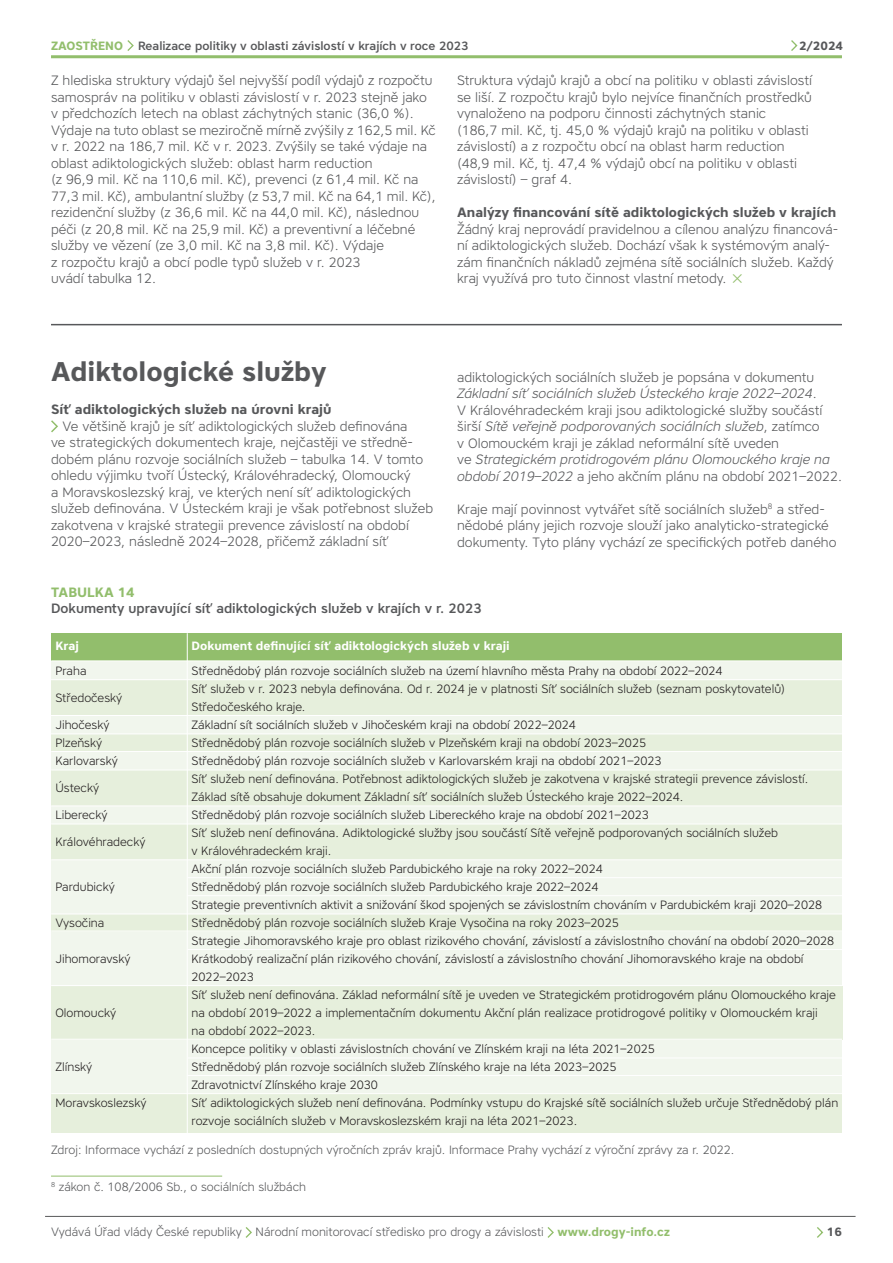
<style>
.page{position:relative;width:893px;height:1263px;background:#fff}
.page>*{position:absolute;margin:0;border:0;box-sizing:border-box;transform-origin:0 0}
.t1{font:700 27px "Core Sans A65";color:#57585a}
.t2{font:300 13.5px/16.5px "Core Sans A35";color:#57585a}
.t3{font:700 13.5px "Core Sans A65";color:#57585a}
.t4{font:500 13.5px "Core Sans A55";color:#57585a}
.t5{font:700 13.5px "Core Sans A65";color:#92be6c}
.t6{font:300 12px/18px "Core Sans A35";color:#231f20}
.t7{font:300 12px "Core Sans A35";color:#57585a}
.t8{font:500 12px "Core Sans A55";color:#57585a}
.t9{font:700 12px "Core Sans A65";color:#fff}
.t10{font:700 12px "Core Sans A65";color:#92be6c}
.t11{font:700 12px "Core Sans A65";color:#57585a}
.s1{font-family:"Core Sans A25";font-weight:200;font-size:22.5px;color:#92be6c}
.s2{font-style:italic}
.s3{font-family:"Core Sans A65";font-weight:700;color:#92be6c}
</style>
<div class="page">
<hr style="left:45px;top:1216px;width:810px;height:1px;background:#57585a">
<svg style="left:245px;top:1227px;width:7px;height:11px"></svg>
<svg style="left:547px;top:1227px;width:7px;height:11px"></svg>
<svg style="left:817px;top:1227px;width:7px;height:11px"></svg>
<hr style="left:51px;top:55px;width:791px;height:3px;background:#92be6c">
<svg style="left:127px;top:40px;width:7px;height:11px"></svg>
<svg style="left:791px;top:40px;width:7px;height:11px"></svg>
<svg style="left:51px;top:420px;width:7px;height:13px"></svg>
<div style="left:51px;top:633px;width:791px;height:500px;background:#f1f6ed"></div>
<div style="left:51px;top:633px;width:791px;height:28px;background:#92be6c"></div>
<div style="left:51px;top:680px;width:791px;height:35px;background:#e6efdc"></div>
<div style="left:51px;top:734px;width:791px;height:18px;background:#e6efdc"></div>
<div style="left:51px;top:770px;width:791px;height:36px;background:#e6efdc"></div>
<div style="left:51px;top:824px;width:791px;height:36px;background:#e6efdc"></div>
<div style="left:51px;top:914px;width:791px;height:17px;background:#e6efdc"></div>
<div style="left:51px;top:986px;width:791px;height:53px;background:#e6efdc"></div>
<div style="left:51px;top:1094px;width:791px;height:39px;background:#e6efdc"></div>
<hr style="left:51px;top:715px;width:791px;height:1px;background:#fff">
<hr style="left:51px;top:751px;width:791px;height:1px;background:#fff">
<hr style="left:51px;top:806px;width:791px;height:1px;background:#fff">
<hr style="left:51px;top:859px;width:791px;height:1px;background:#fff">
<hr style="left:51px;top:914px;width:791px;height:1px;background:#fff">
<hr style="left:51px;top:931px;width:791px;height:1px;background:#fff">
<hr style="left:51px;top:985px;width:791px;height:1px;background:#fff">
<hr style="left:51px;top:1039px;width:791px;height:1px;background:#fff">
<hr style="left:51px;top:1093px;width:791px;height:1px;background:#fff">
<hr style="left:187px;top:633px;width:1px;height:500px;background:#fff">
<hr style="left:51px;top:679px;width:791px;height:1px;background:#fff">
<hr style="left:51px;top:734px;width:791px;height:1px;background:#fff">
<hr style="left:51px;top:770px;width:791px;height:1px;background:#fff">
<hr style="left:51px;top:824px;width:791px;height:1px;background:#fff">
<hr style="left:51px;top:661px;width:791px;height:1px;background:#fff">
<hr style="left:188px;top:895px;width:654px;height:1px;background:#fff">
<hr style="left:188px;top:877px;width:654px;height:1px;background:#fff">
<hr style="left:188px;top:949px;width:654px;height:1px;background:#fff">
<hr style="left:188px;top:1075px;width:654px;height:1px;background:#fff">
<hr style="left:188px;top:1057px;width:654px;height:1px;background:#fff">
<hr style="left:51px;top:1176px;width:171px;height:1px;background:#92be6c">
<hr style="left:51px;top:324px;width:791px;height:1px;background:#57585a">
<p class="t10" style="left:51px;top:37px;width:9px">ZAOST</p>
<p class="t10" style="left:90px;top:37px;width:30px">ŘENO</p>
<p class="t8" style="left:138px;top:38px;width:332px">Realizace politiky v oblasti závislostí v krajích v roce 2023</p>
<p class="t11" style="left:799px;top:38px;width:46px">2/2024</p>
<p class="t2" style="left:51px;top:72px;width:386px">Z hlediska struktury výdajů šel nejvyšší podíl výdajů z rozpočtu samospráv na politiku v oblasti závislostí v r. 2023 stejně jako v předchozích letech na oblast záchytných stanic (36,0 %).<br>Výdaje na tuto oblast se meziročně mírně zvýšily z 162,5 mil. Kč v r. 2022 na 186,7 mil. Kč v r. 2023. Zvýšily se také výdaje na oblast adiktologických služeb: oblast harm reduction<br>(z 96,9 mil. Kč na 110,6 mil. Kč), prevenci (z 61,4 mil. Kč na 77,3 mil. Kč), ambulantní služby (z 53,7 mil. Kč na 64,1 mil. Kč), rezidenční služby (z 36,6 mil. Kč na 44,0 mil. Kč), následnou péči (z 20,8 mil. Kč na 25,9 mil. Kč) a preventivní a léčebné služby ve vězení (ze 3,0 mil. Kč na 3,8 mil. Kč). Výdaje<br>z rozpočtu krajů a obcí podle typů služeb v r. 2023<br>uvádí tabulka 12.</p>
<p class="t2" style="left:457px;top:72px;width:356px">Struktura výdajů krajů a obcí na politiku v oblasti závislostí se liší. Z rozpočtu krajů bylo nejvíce finančních prostředků vynaloženo na podporu činnosti záchytných stanic<br>(186,7 mil. Kč, tj. 45,0 % výdajů krajů na politiku v oblasti závislostí) a z rozpočtu obcí na oblast harm reduction (48,9 mil. Kč, tj. 47,4 % výdajů obcí na politiku v oblasti závislostí) – graf 4.</p>
<p class="t3" style="left:457px;top:203px;width:381px">Analýzy financování sítě adiktologických služeb v krajích</p>
<p class="t2" style="left:457px;top:220px;width:383px">Žádný kraj neprovádí pravidelnou a cílenou analýzu financová&shy;ní adiktologických služeb. Dochází však k systémovým analý&shy;zám finančních nákladů zejména sítě sociálních služeb. Každý kraj využívá pro tuto činnost vlastní metody. <span class="s1">×</span></p>
<h1 class="t1" style="left:51px;top:354px;width:277px">Adiktologické služby</h1>
<p class="t3" style="left:51px;top:401px;width:282px">Síť adiktologických služeb na úrovni krajů</p>
<p class="t2" style="left:51px;top:418px;width:384px;text-indent:11px">Ve většině krajů je síť adiktologických služeb definována<br>ve strategických dokumentech kraje, nejčastěji ve středně&shy;dobém plánu rozvoje sociálních služeb – tabulka 14. V tomto ohledu výjimku tvoří Ústecký, Královéhradecký, Olomoucký<br>a Moravskoslezský kraj, ve kterých není síť adiktologických služeb definována. V Ústeckém kraji je však potřebnost služeb zakotvena v krajské strategii prevence závislostí na období 2020–2023, následně 2024–2028, přičemž základní síť</p>
<p class="t5" style="left:51px;top:583px;width:10px">TAB</p>
<p class="t5" style="left:77px;top:583px;width:20px">ULKA</p>
<p class="t5" style="left:118px;top:583px;width:18px">14</p>
<p class="t4" style="left:51px;top:600px;width:432px">Dokumenty upravující síť adiktologických služeb v krajích v r. 2023</p>
<p class="t9" style="left:55px;top:638px;width:26px">Kraj</p>
<p class="t9" style="left:192px;top:638px;width:320px">Dokument definující síť adiktologických služeb v kraji</p>
<p class="t6" style="left:192px;top:661px;width:648px">Střednědobý plán rozvoje sociálních služeb na území hlavního města Prahy na období 2022–2024<br>Síť služeb v r. 2023 nebyla definována. Od r. 2024 je v platnosti Síť sociálních služeb (seznam poskytovatelů)<br>Středočeského kraje.<br>Základní sít sociálních služeb v Jihočeském kraji na období 2022–2024<br>Střednědobý plán rozvoje sociálních služeb v Plzeňském kraji na období 2023–2025<br>Střednědobý plán rozvoje sociálních služeb v Karlovarském kraji na období 2021–2023<br>Síť služeb není definována. Potřebnost adiktologických služeb je zakotvena v krajské strategii prevence závislostí.<br>Základ sítě obsahuje dokument Základní síť sociálních služeb Ústeckého kraje 2022–2024.<br>Střednědobý plán rozvoje sociálních služeb Libereckého kraje na období 2021–2023<br>Síť služeb není definována. Adiktologické služby jsou součástí Sítě veřejně podporovaných sociálních služeb<br>v Královéhradeckém kraji.<br>Akční plán rozvoje sociálních služeb Pardubického kraje na roky 2022–2024<br>Střednědobý plán rozvoje sociálních služeb Pardubického kraje 2022–2024<br>Strategie preventivních aktivit a snižování škod spojených se závislostním chováním v Pardubickém kraji 2020–2028<br>Střednědobý plán rozvoje sociálních služeb Kraje Vysočina na roky 2023–2025<br>Strategie Jihomoravského kraje pro oblast rizikového chování, závislostí a závislostního chování na období 2020–2028<br>Krátkodobý realizační plán rizikového chování, závislostí a závislostního chování Jihomoravského kraje na období 2022–2023<br>Síť služeb není definována. Základ neformální sítě je uveden ve Strategickém protidrogovém plánu Olomouckého kraje na období 2019–2022 a implementačním dokumentu Akční plán realizace protidrogové politiky v Olomouckém kraji<br>na období 2022–2023.<br>Koncepce politiky v oblasti závislostních chování ve Zlínském kraji na léta 2021–2025<br>Střednědobý plán rozvoje sociálních služeb Zlínského kraje na léta 2023–2025<br>Zdravotnictví Zlínského kraje 2030<br>Síť adiktologických služeb není definována. Podmínky vstupu do Krajské sítě sociálních služeb určuje Střednědobý plán rozvoje sociálních služeb v Moravskoslezském kraji na léta 2021–2023.</p>
<p class="t2" style="left:457px;top:368px;width:386px">adiktologických sociálních služeb je popsána v dokumentu <span class="s2">Základní síť sociálních služeb Ústeckého kraje 2022–2024</span>.<br>V Královéhradeckém kraji jsou adiktologické služby součástí širší <span class="s2">Sítě veřejně podporovaných sociálních služeb</span>, zatímco<br>v Olomouckém kraji je základ neformální sítě uveden<br>ve <span class="s2">Strategickém protidrogovém plánu Olomouckého kraje na období 2019–2022</span> a jeho akčním plánu na období 2021–2022.</p>
<p class="t2" style="left:457px;top:500px;width:381px">Kraje mají povinnost vytvářet sítě sociálních služeb<sup>8</sup> a střed&shy;nědobé plány jejich rozvoje slouží jako analyticko-strategické dokumenty. Tyto plány vychází ze specifických potřeb daného</p>
<p class="t6" style="left:55px;top:661px;width:33px">Praha</p>
<p class="t6" style="left:55px;top:688px;width:68px">Středočeský</p>
<p class="t6" style="left:55px;top:715px;width:64px">Jihočeský<br>Plzeňský<br>Karlovarský</p>
<p class="t6" style="left:55px;top:778px;width:45px">Ústecký</p>
<p class="t6" style="left:55px;top:805px;width:54px">Liberecký</p>
<p class="t6" style="left:55px;top:832px;width:92px">Královéhradecký</p>
<p class="t6" style="left:55px;top:877px;width:61px">Pardubický</p>
<p class="t6" style="left:55px;top:913px;width:50px">Vysočina</p>
<p class="t6" style="left:55px;top:949px;width:77px">Jihomoravský</p>
<p class="t6" style="left:55px;top:1003px;width:62px">Olomoucký</p>
<p class="t6" style="left:55px;top:1057px;width:38px">Zlínský</p>
<p class="t6" style="left:55px;top:1093px;width:93px">Moravskoslezský</p>
<p class="t7" style="left:51px;top:1142px;width:685px">Zdroj: Informace vychází z posledních dostupných výročních zpráv krajů. Informace Prahy vychází z výroční zprávy za r. 2022.</p>
<p class="t7" style="left:51px;top:1179px;width:256px"><sup>8</sup> zákon č. 108/2006 Sb., o sociálních službách</p>
<p class="t7" style="left:51px;top:1224px;width:620px">Vydává Úřad vlády České republiky Národní monitorovací středisko pro drogy a závislosti <span class="s3">www.drogy-info.cz</span></p>
<p class="t11" style="left:827px;top:1224px;width:17px">16</p>
</div>
